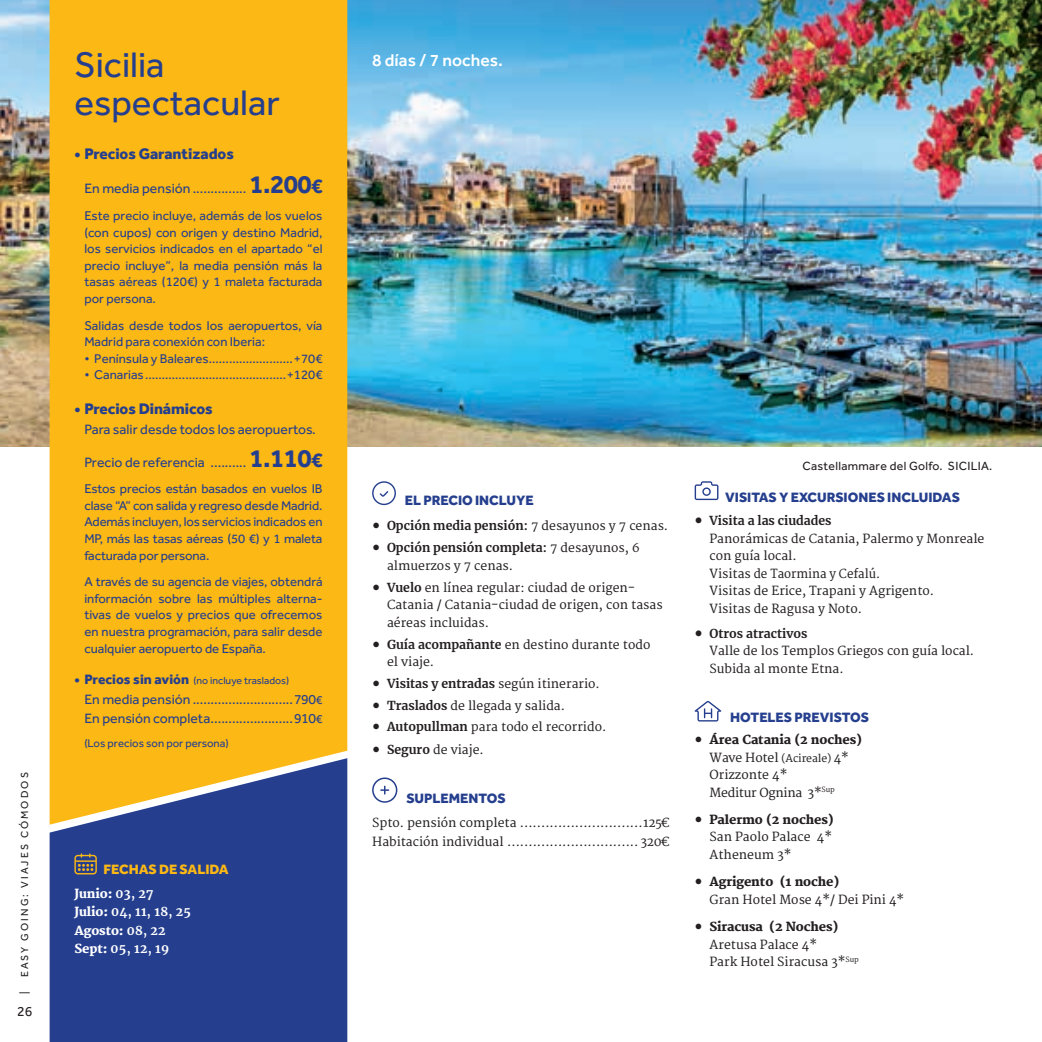
<style>
.page{position:relative;width:1042px;height:1042px;background:#fff}
.page>*{position:absolute;margin:0;border:0;box-sizing:border-box;transform-origin:0 0}
.t1{font:36.75px/38.5px "Effra";color:#253f8e}
.t2{font:700 26.25px "Effra";letter-spacing:-.025em;color:#253f8e}
.t3{font:500 17.5px "Effra";color:#fff}
.t4{font:800 15.75px "Effra";letter-spacing:-.005em;color:#253f8e}
.t5{font:14px "Effra";color:#253f8e}
.t6{font:800 14px "Effra";color:#253f8e}
.t7{font:800 14px "Effra";color:#fcb814}
.t8{font:14px "Effra";color:#231f20}
.t9{font:13.12px/16.6px "Effra";color:#253f8e;text-align:justify}
.t10{font:12.25px/17.5px "Merriweather";color:#231f20}
.t11{font:700 12.25px "Merriweather";color:#231f20}
.t12{font:800 12.25px "Merriweather";letter-spacing:-.01em;color:#231f20}
.t13{font:700 12.25px "Merriweather";letter-spacing:.02em;color:#fff}
.t14{font:12.25px "Effra";letter-spacing:.025em;color:#231f20}
.t15{font:800 12.25px "Merriweather";letter-spacing:-.01em;color:#fff}
.t16{font:11.38px "Effra";color:#253f8e}
.t17{font:10.5px "Effra";color:#253f8e}
.t18{font:10.5px "Effra";letter-spacing:.2em;color:#231f20}
.s1{font-size:21px}
.s2{font-weight:800;font-size:14px}
.s3{font-size:12.25px}
.s4{font-weight:700}
.s5{font-weight:800}
.s6{font-family:"Minion Pro";font-weight:400;font-size:21px}
.s7{font-weight:400}
.s8{font-family:"Minion Pro";font-size:21px}
.s9{font-family:"Minion Pro";font-weight:700;font-size:21px}
.s10{font-size:10.5px}
</style>
<div class="page">
<img style="left:0;top:0;width:1042px;height:446px">
<div style="left:50px;top:824px;width:297px;height:218px;background:#253f8e"></div>
<div style="left:50px;top:0;width:297px;height:824px;background:#fcb814"></div>
<svg style="left:74px;top:853px;width:23px;height:21px"></svg>
<svg style="left:694px;top:481px;width:24px;height:19px"></svg>
<svg style="left:694px;top:701px;width:27px;height:20px"></svg>
<svg style="left:372px;top:481px;width:24px;height:24px"></svg>
<svg style="left:372px;top:777px;width:25px;height:26px"></svg>
<p class="t18" style="left:18px;top:977px;width:206px;rotate:-90deg">EASY GOING: VIAJES CÓMODOS</p>
<p class="t18" style="left:18px;top:994px;width:4px;rotate:-90deg">|</p>
<p class="t8" style="left:17px;top:1003px;width:17px">26</p>
<p class="t1" style="left:74px;top:45px;width:207px">Sicilia espectacular</p>
<p class="t4" style="left:74px;top:145px;width:161px">• Precios Garantizados</p>
<p class="t5" style="left:84px;top:180px;width:108px">En media pensión</p>
<p class="t2" style="left:250px;top:169px;width:74px">1.200<span class="s1">€</span></p>
<p class="t9" style="left:84px;top:207px;width:240px">Este precio incluye, además de los vuelos (con cupos) con origen y destino Madrid, los servicios indicados en el apartado “el precio incluye”, la media pensión más la tasas aéreas (120€) y 1 maleta facturada por persona.</p>
<p class="t9" style="left:84px;top:317px;width:240px">Salidas desde todos los aeropuertos, vía<br>Madrid para conexión con Iberia:</p>
<p class="t9" style="left:84px;top:350px;width:126px">• Península y Baleares</p>
<p class="t9" style="left:294px;top:350px;width:30px">+70€</p>
<p class="t9" style="left:84px;top:367px;width:61px">• Canarias</p>
<p class="t9" style="left:287px;top:367px;width:37px">+120€</p>
<p class="t4" style="left:74px;top:399px;width:140px">• Precios Dinámicos</p>
<p class="t5" style="left:84px;top:421px;width:233px">Para salir desde todos los aeropuertos.</p>
<p class="t5" style="left:84px;top:454px;width:122px">Precio de referencia</p>
<p class="t2" style="left:250px;top:442px;width:74px">1.110<span class="s1">€</span></p>
<p class="t9" style="left:84px;top:480px;width:240px">Estos precios están basados en vuelos IB clase “A” con salida y regreso desde Madrid.<br>Además incluyen, los servicios indicados en MP, más las tasas aéreas (50 €) y 1 maleta facturada por persona.</p>
<p class="t9" style="left:84px;top:573px;width:240px">A través de su agencia de viajes, obtendrá información sobre las múltiples alterna&shy;tivas de vuelos y precios que ofrecemos en nuestra programación, para salir desde cualquier aeropuerto de España.</p>
<p class="t17" style="left:74px;top:674px;width:216px"><span class="s2">• Precios sin avión</span> (no incluye traslados)</p>
<p class="t5" style="left:84px;top:691px;width:108px">En media pensión</p>
<p class="t5" style="left:294px;top:691px;width:30px">790<span class="s3">€</span></p>
<p class="t5" style="left:84px;top:710px;width:127px">En pensión completa</p>
<p class="t5" style="left:294px;top:710px;width:30px">910<span class="s3">€</span></p>
<p class="t16" style="left:84px;top:737px;width:146px">(Los precios son por persona)</p>
<p class="t7" style="left:104px;top:861px;width:127px">FECHAS DE SALIDA</p>
<p class="t15" style="left:74px;top:886px;width:80px">Junio: <span class="s4">03, 27</span></p>
<p class="t13" style="left:74px;top:903px;width:118px"><span class="s5">Julio:</span> 04, 11, 18, 25</p>
<p class="t15" style="left:74px;top:923px;width:93px">Agosto: <span class="s4">08, 22</span></p>
<p class="t13" style="left:74px;top:940px;width:96px"><span class="s5">Sept:</span> 05, 12, 19</p>
<p class="t3" style="left:372px;top:50px;width:133px">8 días / 7 noches.</p>
<p class="t6" style="left:405px;top:492px;width:131px">EL PRECIO INCLUYE</p>
<p class="t11" style="left:372px;top:517px;width:297px"><span class="s6">•</span> Opción media pensión: <span class="s7">7 desayunos y 7 cenas.</span></p>
<p class="t10" style="left:387px;top:539px;width:254px;text-indent:-15px"><span class="s8">•</span> <span class="s4">Opción pensión completa:</span> 7 desayunos, 6 almuerzos y 7 cenas.</p>
<p class="t10" style="left:387px;top:579px;width:277px;text-indent:-15px"><span class="s8">•</span> <span class="s4">Vuelo</span> en línea regular: ciudad de origen-<br>Catania / Catania-ciudad de origen, con tasas aéreas incluidas.</p>
<p class="t10" style="left:387px;top:636px;width:265px;text-indent:-15px"><span class="s8">•</span> <span class="s4">Guía acompañante</span> en destino durante todo el viaje.</p>
<p class="t11" style="left:372px;top:675px;width:229px"><span class="s6">•</span> Visitas y entradas <span class="s7">según itinerario.</span></p>
<p class="t10" style="left:372px;top:697px;width:194px"><span class="s8">•</span> <span class="s4">Traslados</span> de llegada y salida.</p>
<p class="t10" style="left:372px;top:718px;width:236px"><span class="s8">•</span> <span class="s4">Autopullman</span> para todo el recorrido.</p>
<p class="t10" style="left:372px;top:741px;width:113px"><span class="s8">•</span> <span class="s4">Seguro</span> de viaje.</p>
<p class="t6" style="left:406px;top:789px;width:101px">SUPLEMENTOS</p>
<p class="t10" style="left:372px;top:814px;width:146px">Spto. pensión completa</p>
<p class="t10" style="left:643px;top:814px;width:28px">125€</p>
<p class="t10" style="left:372px;top:833px;width:133px">Habitación individual</p>
<p class="t10" style="left:641px;top:833px;width:31px">320€</p>
<p class="t14" style="left:802px;top:458px;width:191px">Castellammare del Golfo. SICILIA.</p>
<p class="t6" style="left:725px;top:488px;width:236px">VISITAS Y EXCURSIONES INCLUIDAS</p>
<p class="t11" style="left:694px;top:512px;width:138px"><span class="s8">•</span> Visita a las ciudades</p>
<p class="t10" style="left:709px;top:530px;width:276px">Panorámicas de Catania, Palermo y Monreale con guía local.</p>
<p class="t10" style="left:709px;top:565px;width:172px">Visitas de Taormina y Cefalú.</p>
<p class="t10" style="left:709px;top:582px;width:226px">Visitas de Erice, Trapani y Agrigento.</p>
<p class="t10" style="left:709px;top:600px;width:154px">Visitas de Ragusa y Noto.</p>
<p class="t10" style="left:709px;top:625px;width:266px;text-indent:-15px"><span class="s9">•</span> <span class="s4">Otros atractivos<br></span>Valle de los Templos Griegos con guía local.</p>
<p class="t10" style="left:709px;top:660px;width:136px">Subida al monte Etna.</p>
<p class="t6" style="left:730px;top:708px;width:140px">HOTELES PREVISTOS</p>
<p class="t12" style="left:694px;top:732px;width:169px"><span class="s6">•</span> Área Catania (2 noches)</p>
<p class="t10" style="left:709px;top:749px;width:141px">Wave Hotel <span class="s10">(Acireale)</span> 4*<br>Orizzonte 4*<br>Meditur Ognina 3*<sup>Sup</sup></p>
<p class="t12" style="left:694px;top:812px;width:141px"><span class="s6">•</span> Palermo (2 noches)</p>
<p class="t10" style="left:709px;top:829px;width:124px">San Paolo Palace 4*<br>Atheneum 3*</p>
<p class="t12" style="left:694px;top:875px;width:146px"><span class="s6">•</span> Agrigento (1 noche)</p>
<p class="t10" style="left:709px;top:891px;width:196px">Gran Hotel Mose 4*/ Dei Pini 4*</p>
<p class="t12" style="left:694px;top:920px;width:145px"><span class="s6">•</span> Siracusa (2 Noches)</p>
<p class="t10" style="left:709px;top:936px;width:109px">Aretusa Palace 4*</p>
<p class="t10" style="left:709px;top:954px;width:151px">Park Hotel Siracusa 3*<sup>Sup</sup></p>
</div>
